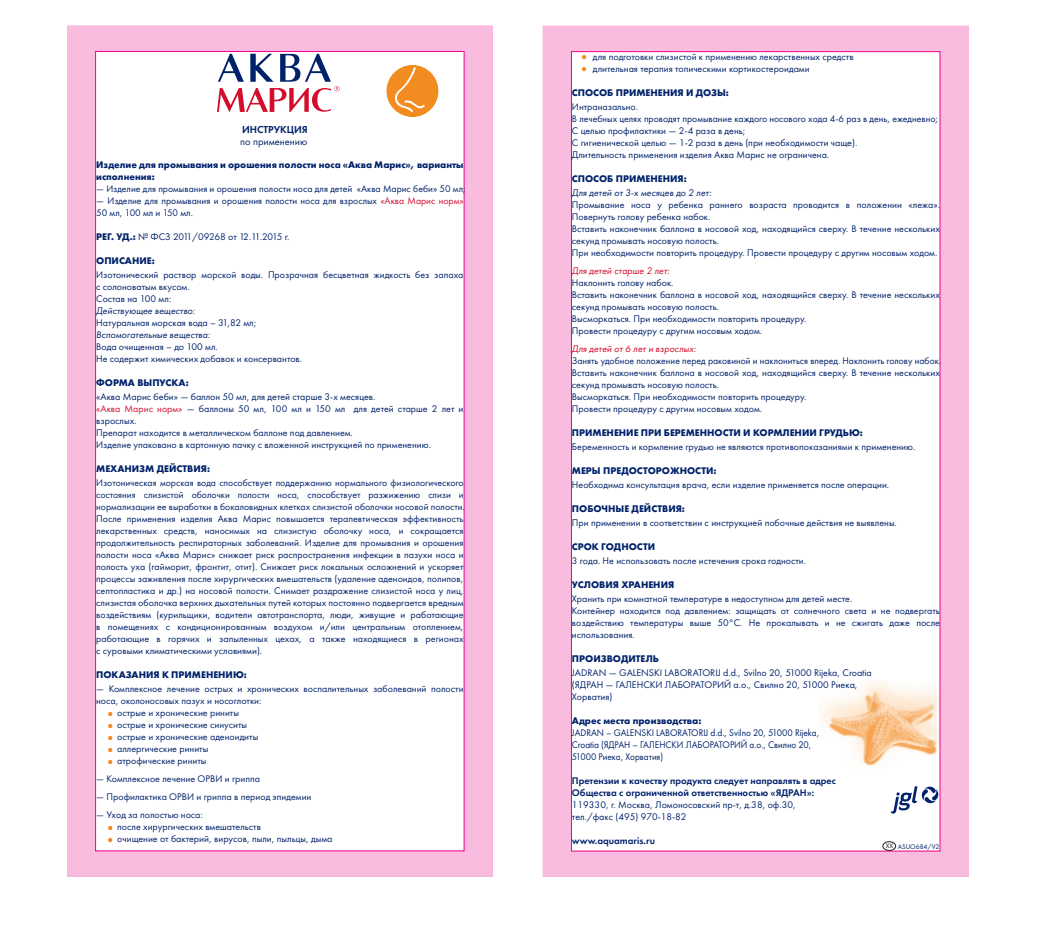
<style>
.page{position:relative;width:1044px;height:944px;background:#fff}
.page>*{position:absolute;margin:0;border:0;box-sizing:border-box;transform-origin:0 0}
.t1{font:10.5px "Futura Book C";color:#00226b}
.t2{font:10.5px "Futura Demi C";color:#00226b}
.t3{font:10px/12px "Futura New";color:#00226b}
.t4{font:700 10px/12px "Futura New";color:#00226b}
.t5{font:10px/12px "Futura New";color:#00226b;scale:.94 1}
.t6{font:10px/12px "Futura Demi C";color:#00226b}
.t7{font:italic 10px "Futura Book C";color:#00226b}
.t8{font:10px/12px "Futura Book C";color:#00226b}
.t9{font:italic 10px "Futura Book C";color:#d30d2b}
.t10{font:10px "Futura New";letter-spacing:-.035em;color:#00226b}
.t11{font:7px "Futura New";color:#00226b}
.s1{color:#d30d2b}
.s2{font-weight:700}
.s3{font-family:"Myriad Pro";font-size:6.6px;color:#231f20}
</style>
<div class="page">
<div style="left:67px;top:26px;width:426px;height:850px;background:#f9bbde"></div>
<div style="left:543px;top:26px;width:425px;height:851px;background:#f9bbde"></div>
<div style="left:571px;top:52px;width:369px;height:799px;background:#fff;border:1px solid #ed028c"></div>
<div style="left:95px;top:51px;width:369px;height:800px;background:#fff;border:1px solid #ed028c"></div>
<div style="left:883px;top:842px;width:13px;height:9px;border:1px solid #231f20;border-radius:50%"></div>
<svg style="left:386px;top:65px;width:53px;height:52px"></svg>
<svg style="left:108px;top:712px;width:5px;height:4px"></svg>
<svg style="left:108px;top:724px;width:5px;height:4px"></svg>
<svg style="left:108px;top:736px;width:5px;height:4px"></svg>
<svg style="left:108px;top:748px;width:5px;height:4px"></svg>
<svg style="left:108px;top:760px;width:5px;height:4px"></svg>
<svg style="left:108px;top:826px;width:5px;height:4px"></svg>
<svg style="left:108px;top:838px;width:5px;height:4px"></svg>
<svg style="left:217px;top:54px;width:123px;height:58px"></svg>
<svg style="left:582px;top:55px;width:4px;height:5px"></svg>
<svg style="left:582px;top:67px;width:4px;height:5px"></svg>
<img style="left:820px;top:680px;width:119px;height:89px">
<svg style="left:891px;top:786px;width:48px;height:29px"></svg>
<p class="t2" style="left:242px;top:123px;width:67px">ИНСТРУКЦИЯ</p>
<p class="t1" style="left:240px;top:136px;width:69px">по применению</p>
<p class="t4" style="left:96px;top:159px;width:369px">Изделие для промывания и орошения полости носа «Аква Марис», варианты исполнения:</p>
<p class="t3" style="left:96px;top:183px;width:371px">— Изделие для промывания и орошения полости носа для детей «Аква Марис беби» 50 мл;</p>
<p class="t3" style="left:96px;top:195px;width:369px">— Изделие для промывания и орошения полости носа для взрослых <span class="s1">«Аква Марис норм»<br></span>50 мл, 100 мл и 150 мл.</p>
<p class="t10" style="left:96px;top:231px;width:195px"><span class="s2">РЕГ. УД.:</span> № ФСЗ 2011/09268 от 12.11.2015 г.</p>
<p class="t4" style="left:96px;top:255px;width:60px">ОПИСАНИЕ:</p>
<p class="t3" style="left:96px;top:269px;width:369px">Изотонический раствор морской воды. Прозрачная бесцветная жидкость без запаха с солоноватым вкусом.<br>Состав на 100 мл:</p>
<p class="t7" style="left:96px;top:305px;width:100px">Действующее вещество:</p>
<p class="t3" style="left:96px;top:317px;width:162px">Натуральная морская вода – 31,82 мл;</p>
<p class="t7" style="left:96px;top:329px;width:115px">Вспомогательные вещества:</p>
<p class="t3" style="left:96px;top:341px;width:207px">Вода очищенная – до 100 мл.<br>Не содержит химических добавок и консервантов.</p>
<p class="t4" style="left:96px;top:377px;width:94px">ФОРМА ВЫПУСКА:</p>
<p class="t3" style="left:96px;top:391px;width:369px">«Аква Марис беби» — баллон 50 мл, для детей старше 3-х месяцев.<br><span class="s1">«Аква Марис норм»</span> — баллоны 50 мл, 100 мл и 150 мл для детей старше 2 лет и взрослых.<br>Препарат находится в металлическом баллоне под давлением.<br>Изделие упаковано в картонную пачку с вложенной инструкцией по применению.</p>
<p class="t4" style="left:96px;top:463px;width:115px">МЕХАНИЗМ ДЕЙСТВИЯ:</p>
<p class="t3" style="left:96px;top:477px;width:370px">Изотоническая морская вода способствует поддержанию нормального физиологического состояния слизистой оболочки полости носа, способствует разжижению слизи и нормализации ее выработки в бокаловидных клетках слизистой оболочки носовой полости.<br>После применения изделия Аква Марис повышается терапевтическая эффективность лекарственных средств, наносимых на слизистую оболочку носа, и сокращается продолжительность респираторных заболеваний. Изделие для промывания и орошения полости носа «Аква Марис» снижает риск распространения инфекции в пазухи носа и полость уха (гайморит, фронтит, отит). Снижает риск локальных осложнений и ускоряет процессы заживления после хирургических вмешательств (удаление аденоидов, полипов, септопластика и др.) на носовой полости. Снимает раздражение слизистой носа у лиц, слизистая оболочка верхних дыхательных путей которых постоянно подвергается вредным воздействиям (курильщики, водители автотранспорта, люди, живущие и работающие в помещениях с кондиционированным воздухом и/или центральным отоплением, работающие в горячих и запыленных цехах, а также находящиеся в регионах с суровыми климатическими условиями).</p>
<p class="t4" style="left:96px;top:669px;width:152px">ПОКАЗАНИЯ К ПРИМЕНЕНИЮ:</p>
<p class="t3" style="left:96px;top:683px;width:369px">— Комплексное лечение острых и хронических воспалительных заболеваний полости</p>
<p class="t3" style="left:96px;top:695px;width:167px">носа, околоносовых пазух и носоглотки:</p>
<p class="t3" style="left:117px;top:707px;width:123px">острые и хронические риниты</p>
<p class="t3" style="left:117px;top:719px;width:131px">острые и хронические синуситы</p>
<p class="t3" style="left:117px;top:731px;width:143px">острые и хронические аденоидиты</p>
<p class="t3" style="left:117px;top:743px;width:93px">аллергические риниты</p>
<p class="t3" style="left:117px;top:755px;width:91px">атрофические риниты</p>
<p class="t3" style="left:96px;top:773px;width:165px">— Комплексное лечение ОРВИ и гриппа</p>
<p class="t3" style="left:96px;top:791px;width:217px">— Профилактика ОРВИ и гриппа в период эпидемии</p>
<p class="t3" style="left:117px;top:809px;width:217px;text-indent:-21px">— Уход за полостью носа:<br>после хирургических вмешательств<br>очищение от бактерий, вирусов, пыли, пыльцы, дыма</p>
<p class="t3" style="left:593px;top:50px;width:262px">для подготовки слизистой к применению лекарственных средств длительная терапия топическими кортикостероидами</p>
<p class="t4" style="left:572px;top:86px;width:158px">СПОСОБ ПРИМЕНЕНИЯ И ДОЗЫ:</p>
<p class="t3" style="left:572px;top:100px;width:368px">Интраназально.<br>В лечебных целях проводят промывание каждого носового хода 4-6 раз в день, ежедневно; С целью профилактики — 2-4 раза в день;<br>С гигиенической целью — 1-2 раза в день (при необходимости чаще).<br>Длительность применения изделия Аква Марис не ограничена.</p>
<p class="t4" style="left:572px;top:172px;width:116px">СПОСОБ ПРИМЕНЕНИЯ:</p>
<p class="t7" style="left:572px;top:187px;width:141px">Для детей от 3-х месяцев до 2 лет:</p>
<p class="t3" style="left:572px;top:198px;width:370px">Промывание носа у ребенка раннего возраста проводится в положении «лежа».<br>Повернуть голову ребенка набок.<br>Вставить наконечник баллона в носовой ход, находящийся сверху. В течение нескольких секунд промывать носовую полость.<br>При необходимости повторить процедуру. Провести процедуру с другим носовым ходом.</p>
<p class="t9" style="left:572px;top:265px;width:99px">Для детей старше 2 лет:</p>
<p class="t3" style="left:572px;top:276px;width:369px">Наклонить голову набок.<br>Вставить наконечник баллона в носовой ход, находящийся сверху. В течение нескольких секунд промывать носовую полость.<br>Высморкаться. При необходимости повторить процедуру.<br>Провести процедуру с другим носовым ходом.</p>
<p class="t9" style="left:572px;top:343px;width:126px">Для детей от 6 лет и взрослых:</p>
<p class="t3" style="left:572px;top:354px;width:371px">Занять удобное положение перед раковиной и наклониться вперед. Наклонить голову набок.<br>Вставить наконечник баллона в носовой ход, находящийся сверху. В течение нескольких секунд промывать носовую полость.<br>Высморкаться. При необходимости повторить процедуру.<br>Провести процедуру с другим носовым ходом.</p>
<p class="t4" style="left:572px;top:426px;width:293px">ПРИМЕНЕНИЕ ПРИ БЕРЕМЕННОСТИ И КОРМЛЕНИИ ГРУДЬЮ:</p>
<p class="t3" style="left:572px;top:440px;width:345px">Беременность и кормление грудью не являются противопоказаниями к применению.</p>
<p class="t4" style="left:572px;top:464px;width:146px">МЕРЫ ПРЕДОСТОРОЖНОСТИ:</p>
<p class="t3" style="left:572px;top:478px;width:319px">Необходима консультация врача, если изделие применяется после операции.</p>
<p class="t4" style="left:572px;top:502px;width:115px">ПОБОЧНЫЕ ДЕЙСТВИЯ:</p>
<p class="t3" style="left:572px;top:516px;width:326px">При применении в соответствии с инструкцией побочные действия не выявлены.</p>
<p class="t4" style="left:572px;top:540px;width:85px">СРОК ГОДНОСТИ</p>
<p class="t3" style="left:572px;top:554px;width:236px">3 года. Не использовать после истечения срока годности.</p>
<p class="t4" style="left:572px;top:578px;width:104px">УСЛОВИЯ ХРАНЕНИЯ</p>
<p class="t3" style="left:572px;top:592px;width:370px">Хранить при комнатной температуре в недоступном для детей месте.<br>Контейнер находится под давлением: защищать от солнечного света и не подвергать воздействию температуры выше 50°C. Не прокалывать и не сжигать даже после использования.</p>
<p class="t4" style="left:572px;top:652px;width:89px">ПРОИЗВОДИТЕЛЬ</p>
<p class="t3" style="left:572px;top:666px;width:301px">JADRAN — GALENSKI LABORATORIJ d.d., Svilno 20, 51000 Rijeka, Croatia (ЯДРАН — ГАЛЕНСКИ ЛАБОРАТОРИЙ а.о., Свилно 20, 51000 Риека,<br>Хорватия)</p>
<p class="t4" style="left:572px;top:714px;width:131px">Адрес места производства:</p>
<p class="t5" style="left:572px;top:726px;width:265px">JADRAN – GALENSKI LABORATORIJ d.d., Svilno 20, 51000 Rijeka,<br>Croatia (ЯДРАН – ГАЛЕНСКИ ЛАБОРАТОРИЙ а.о., Свилно 20,<br>51000 Риека, Хорватия)</p>
<p class="t6" style="left:572px;top:774px;width:266px">Претензии к качеству продукта следует направлять в адрес<br>Общества с ограниченной ответственностью «ЯДРАН»:</p>
<p class="t8" style="left:572px;top:799px;width:225px">119330, г. Москва, Ломоносовский пр-т, д.38, оф.30, тел./факс (495) 970-18-82</p>
<p class="t6" style="left:572px;top:834px;width:85px">www.aquamaris.ru</p>
<p class="t11" style="left:886px;top:842px;width:55px"><span class="s3">XX</span> ASUO684/V2</p>
</div>
